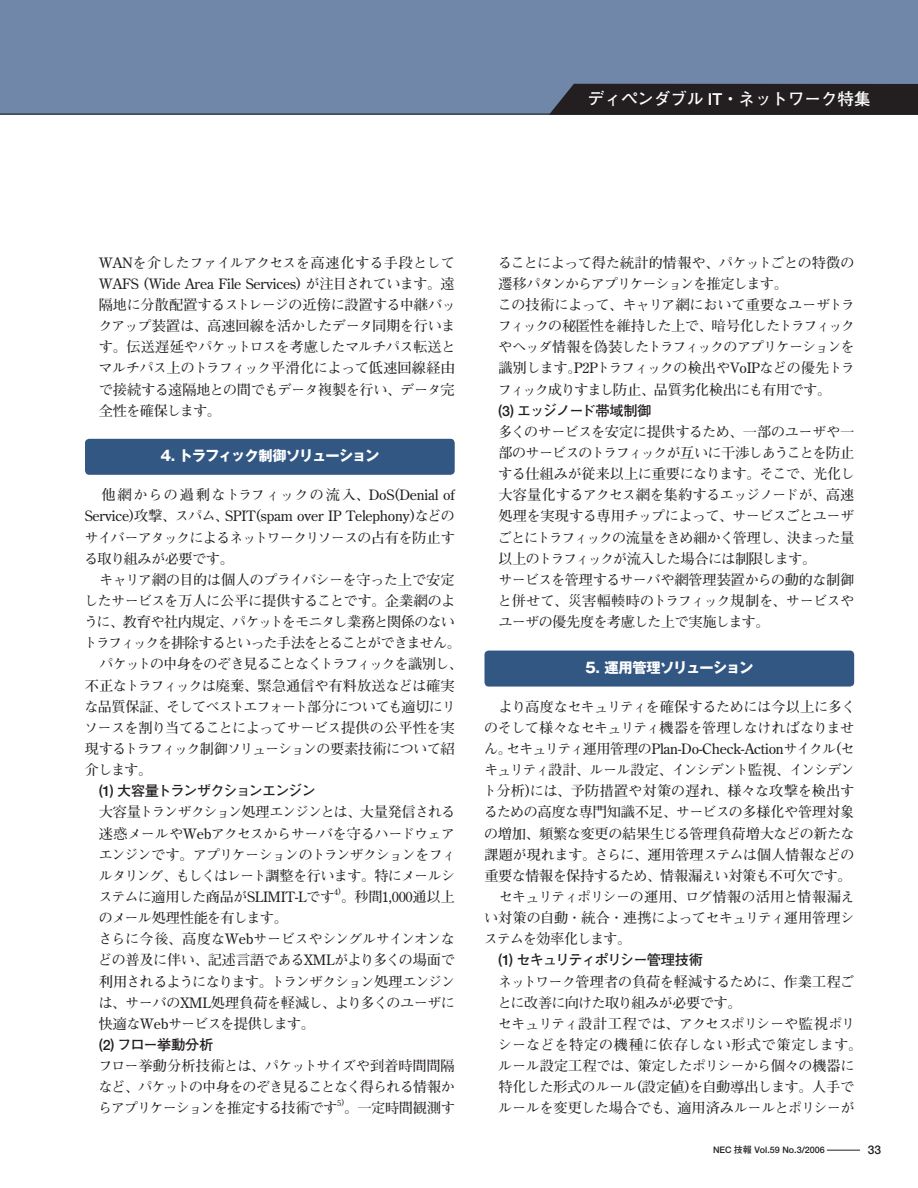
<style>
.page{position:relative;width:918px;height:1188px;background:#fff}
.page>*{position:absolute;margin:0;border:0;box-sizing:border-box;transform-origin:0 0}
.t1{font:700 16.5px "Futo Go B101";color:#fff}
.t2{font:700 14.25px/21.1px "Futo Min A101";letter-spacing:-.045em;color:#231f20}
.t3{font:700 14.25px "Futo Min A101";letter-spacing:-.075em;color:#231f20}
.t4{font:700 14.25px "Futo Go B101";letter-spacing:-.07em;color:#231f20}
.t5{font:700 14.25px "Gothic MB101";letter-spacing:-.065em;color:#fff}
.t6{font:700 14.25px "Futo Min A101";letter-spacing:-.08em;color:#231f20}
.t7{font:700 14.25px "Futo Min A101";letter-spacing:-.015em;color:#231f20}
.t8{font:700 14.25px "Futo Go B101";letter-spacing:-.035em;color:#231f20}
.t9{font:700 12px "Futo Go B101";color:#231f20}
.t10{font:700 9px "Futo Go B101";color:#231f20}
.t11{font:700 8.25px "Futo Min A101";color:#231f20}
</style>
<div class="page">
<div style="left:484px;top:651px;width:370px;height:36px;background:#325783"></div>
<div style="left:85px;top:439px;width:370px;height:36px;background:#325783"></div>
<div style="left:0;top:0;width:918px;height:114px;background:#7187a9"></div>
<hr style="left:827px;top:1150px;width:33px;height:1px;background:#231f20">
<div style="left:549px;top:84px;width:369px;height:31px;background:#231f20"></div>
<p class="t1" style="left:588px;top:89px;width:284px">ディペンダブル IT・ネットワーク特集</p>
<p class="t2" style="left:98px;top:252px;width:359px;text-align:justify">WANを介したファイルアクセスを高速化する手段としてWAFS (Wide Area File Services) が注目されています。遠隔地に分散配置するストレージの近傍に設置する中継バックアップ装置は、高速回線を活かしたデータ同期を行います。伝送遅延やパケットロスを考慮したマルチパス転送とマルチパス上のトラフィック平滑化によって低速回線経由で接続する遠隔地との間でもデータ複製を行い、データ完全性を確保します。</p>
<p class="t5" style="left:160px;top:446px;width:220px">4. トラフィック制御ソリューション</p>
<p class="t2" style="left:83px;top:485px;width:381px">　他網からの過剰なトラフィックの流入、DoS(Denial of<br>Service)攻撃、スパム、SPIT(spam over IP Telephony)などのサイバーアタックによるネットワークリソースの占有を防止する取り組みが必要です。<br>　キャリア網の目的は個人のプライバシーを守った上で安定したサービスを万人に公平に提供することです。企業網のように、教育や社内規定、パケットをモニタし業務と関係のないトラフィックを排除するといった手法をとることができません。　パケットの中身をのぞき見ることなくトラフィックを識別し、不正なトラフィックは廃棄、緊急通信や有料放送などは確実な品質保証、そしてベストエフォート部分についても適切にリソースを割り当てることによってサービス提供の公平性を実現するトラフィック制御ソリューションの要素技術について紹介します。</p>
<p class="t4" style="left:99px;top:783px;width:219px">(1) 大容量トランザクションエンジン</p>
<p class="t2" style="left:99px;top:802px;width:359px;text-align:justify">大容量トランザクション処理エンジンとは、大量発信される迷惑メールやWebアクセスからサーバを守るハードウェアエンジンです。アプリケーションのトランザクションをフィルタリング、もしくはレート調整を行います。特にメールシステムに適用した商品がSLIMIT-Lです</p>
<p class="t11" style="left:334px;top:886px;width:9px">4)</p>
<p class="t7" style="left:341px;top:888px;width:115px">。秒間1,000通以上</p>
<p class="t2" style="left:98px;top:908px;width:359px">のメール処理性能を有します。<br>さらに今後、高度なWebサービスやシングルサインオンなどの普及に伴い、記述言語であるXMLがより多くの場面で利用されるようになります。トランザクション処理エンジンは、サーバのXML処理負荷を軽減し、より多くのユーザに快適なWebサービスを提供します。</p>
<p class="t8" style="left:99px;top:1036px;width:116px">(2) フロー挙動分析</p>
<p class="t2" style="left:98px;top:1056px;width:358px;text-align:justify">フロー挙動分析技術とは、パケットサイズや到着時間間隔など、パケットの中身をのぞき見ることなく得られる情報からアプリケーションを推定する技術です。一定時間観測す</p>
<p class="t11" style="left:337px;top:1098px;width:9px">5)</p>
<p class="t2" style="left:498px;top:252px;width:359px">ることによって得た統計的情報や、パケットごとの特徴の遷移パタンからアプリケーションを推定します。<br>この技術によって、キャリア網において重要なユーザトラフィックの秘匿性を維持した上で、暗号化したトラフィックやヘッダ情報を偽装したトラフィックのアプリケーションを識別します。P2Pトラフィックの検出やVoIPなどの優先トラフィック成りすまし防止、品質劣化検出にも有用です。</p>
<p class="t4" style="left:498px;top:402px;width:155px">(3) エッジノード帯域制御</p>
<p class="t2" style="left:498px;top:421px;width:358px">多くのサービスを安定に提供するため、一部のユーザや一</p>
<p class="t3" style="left:498px;top:444px;width:358px">部のサービスのトラフィックが互いに干渉しあうことを防止</p>
<p class="t2" style="left:498px;top:464px;width:358px">する仕組みが従来以上に重要になります。そこで、光化し</p>
<p class="t2" style="left:498px;top:485px;width:357px">大容量化するアクセス網を集約するエッジノードが、高速</p>
<p class="t2" style="left:498px;top:506px;width:358px">処理を実現する専用チップによって、サービスごとユーザ</p>
<p class="t6" style="left:498px;top:528px;width:358px">ごとにトラフィックの流量をきめ細かく管理し、決まった量</p>
<p class="t3" style="left:498px;top:549px;width:319px">以上のトラフィックが流入した場合には制限します。</p>
<p class="t2" style="left:485px;top:569px;width:371px">　 サービスを管理するサーバや網管理装置からの動的な制御</p>
<p class="t2" style="left:498px;top:590px;width:358px">と併せて、災害輻輳時のトラフィック規制を、サービスや</p>
<p class="t2" style="left:498px;top:612px;width:273px">ユーザの優先度を考慮した上で実施します。</p>
<p class="t5" style="left:585px;top:657px;width:170px">5. 運用管理ソリューション</p>
<p class="t2" style="left:483px;top:696px;width:374px">　より高度なセキュリティを確保するためには今以上に多くのそして様々なセキュリティ機器を管理しなければなりません。セキュリティ運用管理のPlan-Do-Check-Actionサイクル(セキュリティ設計、ルール設定、インシデント監視、インシデント分析)には、予防措置や対策の遅れ、様々な攻撃を検出するための高度な専門知識不足、サービスの多様化や管理対象の増加、頻繁な変更の結果生じる管理負荷増大などの新たな課題が現れます。さらに、運用管理ステムは個人情報などの重要な情報を保持するため、情報漏えい対策も不可欠です。　セキュリティポリシーの運用、ログ情報の活用と情報漏えい対策の自動・統合・連携によってセキュリティ運用管理システムを効率化します。</p>
<p class="t4" style="left:498px;top:952px;width:206px">(1) セキュリティポリシー管理技術</p>
<p class="t2" style="left:498px;top:971px;width:366px">ネットワーク管理者の負荷を軽減するために、作業工程ごとに改善に向けた取り組みが必要です。<br>セキュリティ設計工程では、アクセスポリシーや監視ポリシーなどを特定の機種に依存しない形式で策定します。ルール設定工程では、策定したポリシーから個々の機器に特化した形式のルール(設定値)を自動導出します。人手でルールを変更した場合でも、適用済みルールとポリシーが</p>
<p class="t10" style="left:713px;top:1144px;width:113px">NEC 技報 Vol.59 No.3/2006</p>
<p class="t9" style="left:868px;top:1143px;width:15px">33</p>
</div>
